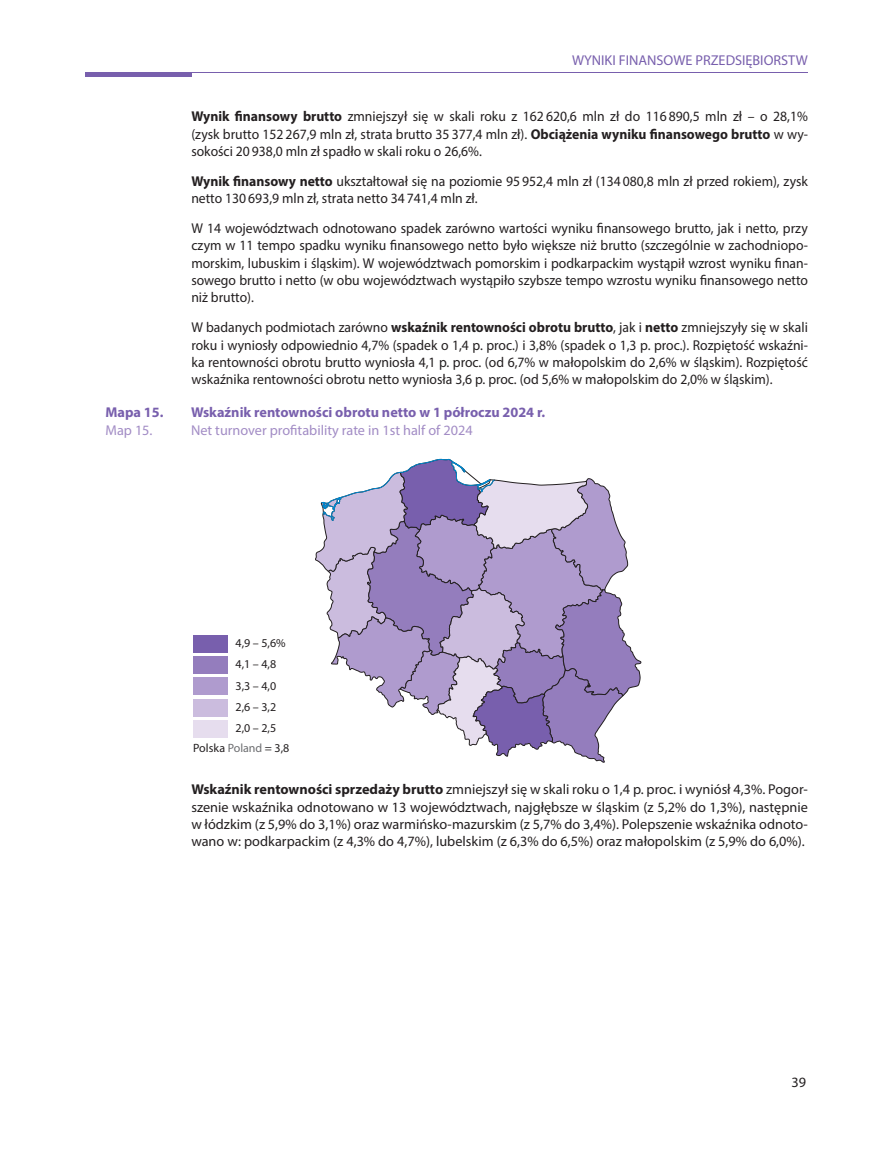
<style>
.page{position:relative;width:893px;height:1149px;background:#fff}
.page>*{position:absolute;margin:0;border:0;box-sizing:border-box;transform-origin:0 0}
.TEKST_PL{font:14.25px/17.2px "Myriad Pro";color:#231f20;text-align:justify;scale:.96 1}
.TEKST_PL-2{font:14.25px/17.2px "Myriad Pro";color:#231f20;text-align:justify}
.mapy_wykresy_tabele_PL{font:700 14.25px "Myriad Pro";color:#785fad}
.mapy_wykresy_tabele_PL-2{font:14.25px "Myriad Pro";color:#a28cc5}
.t1{font:14.25px "Myriad Pro";color:#785fad}
.mapy_wykresy_tabele_ENG{font:14.25px "Myriad Pro";color:#a28cc5}
.t2{font:12px "Myriad Pro";color:#231f20}
.s1{font-weight:700}
.s2{color:#6c6d70}
</style>
<div class="page">
<div style="left:85px;top:72px;width:106px;height:5px;background:#785fad"></div>
<hr style="left:85px;top:72px;width:723px;height:1px;background:#785fad">
<div style="left:193px;top:720px;width:34px;height:17px;background:#e6ddee"></div>
<div style="left:193px;top:698px;width:34px;height:17px;background:#cbbcde"></div>
<div style="left:193px;top:677px;width:34px;height:17px;background:#af9bce"></div>
<div style="left:193px;top:656px;width:34px;height:17px;background:#947dbd"></div>
<div style="left:193px;top:635px;width:34px;height:17px;background:#785fad"></div>
<svg style="left:315px;top:458px;width:326px;height:304px"></svg>
<p class="mapy_wykresy_tabele_PL" style="left:105px;top:403px;width:60px">Mapa 15.</p>
<p class="mapy_wykresy_tabele_ENG" style="left:105px;top:421px;width:49px">Map 15.</p>
<p class="t1" style="left:572px;top:51px;width:237px">WYNIKI FINANSOWE PRZEDSIĘBIORSTW</p>
<p class="TEKST_PL" style="left:191px;top:108px;width:644px"><span class="s1">Wynik finansowy brutto</span> zmniejszył się w skali roku z 162 620,6 mln zł do 116 890,5 mln zł – o 28,1% (zysk brutto 152 267,9 mln zł, strata brutto 35 377,4 mln zł). <span class="s1">Obciążenia wyniku finansowego brutto</span> w wy&shy;sokości 20 938,0 mln zł spadło w skali roku o 26,6%.</p>
<p class="TEKST_PL" style="left:191px;top:172px;width:644px"><span class="s1">Wynik finansowy netto</span> ukształtował się na poziomie 95 952,4 mln zł (134 080,8 mln zł przed rokiem), zysk netto 130 693,9 mln zł, strata netto 34 741,4 mln zł.</p>
<p class="TEKST_PL" style="left:191px;top:219px;width:644px">W 14 województwach odnotowano spadek zarówno wartości wyniku finansowego brutto, jak i netto, przy czym w 11 tempo spadku wyniku finansowego netto było większe niż brutto (szczególnie w zachodniopo&shy;morskim, lubuskim i śląskim). W województwach pomorskim i podkarpackim wystąpił wzrost wyniku finan&shy;sowego brutto i netto (w obu województwach wystąpiło szybsze tempo wzrostu wyniku finansowego netto niż brutto).</p>
<p class="TEKST_PL" style="left:191px;top:318px;width:644px">W badanych podmiotach zarówno <span class="s1">wskaźnik rentowności obrotu brutto</span>, jak i <span class="s1">netto</span> zmniejszyły się w skali roku i wyniosły odpowiednio 4,7% (spadek o 1,4 p. proc.) i 3,8% (spadek o 1,3 p. proc.). Rozpiętość wskaźni&shy;ka rentowności obrotu brutto wyniosła 4,1 p. proc. (od 6,7% w małopolskim do 2,6% w śląskim). Rozpiętość wskaźnika rentowności obrotu netto wyniosła 3,6 p. proc. (od 5,6% w małopolskim do 2,0% w śląskim).</p>
<p class="mapy_wykresy_tabele_PL" style="left:191px;top:403px;width:356px">Wskaźnik rentowności obrotu netto w 1 półroczu 2024 r.</p>
<p class="mapy_wykresy_tabele_PL-2" style="left:191px;top:421px;width:283px">Net turnover profitability rate in 1st half of 2024</p>
<p class="t2" style="left:235px;top:635px;width:52px">4,9 – 5,6%</p>
<p class="t2" style="left:235px;top:656px;width:42px">4,1 – 4,8</p>
<p class="t2" style="left:236px;top:678px;width:42px">3,3 – 4,0</p>
<p class="t2" style="left:236px;top:699px;width:42px">2,6 – 3,2</p>
<p class="t2" style="left:236px;top:720px;width:42px">2,0 – 2,5</p>
<p class="t2" style="left:193px;top:740px;width:98px">Polska <span class="s2">Poland</span> = 3,8</p>
<p class="TEKST_PL-2" style="left:191px;top:780px;width:618px"><span class="s1">Wskaźnik rentowności sprzedaży brutto</span> zmniejszył się w skali roku o 1,4 p. proc. i wyniósł 4,3%. Pogor&shy;szenie wskaźnika odnotowano w 13 województwach, najgłębsze w śląskim (z 5,2% do 1,3%), następnie w łódzkim (z 5,9% do 3,1%) oraz warmińsko-mazurskim (z 5,7% do 3,4%). Polepszenie wskaźnika odnoto&shy;wano w: podkarpackim (z 4,3% do 4,7%), lubelskim (z 6,3% do 6,5%) oraz małopolskim (z 5,9% do 6,0%).</p>
<p class="TEKST_PL-2" style="left:791px;top:1072px;width:16px">39</p>
</div>
